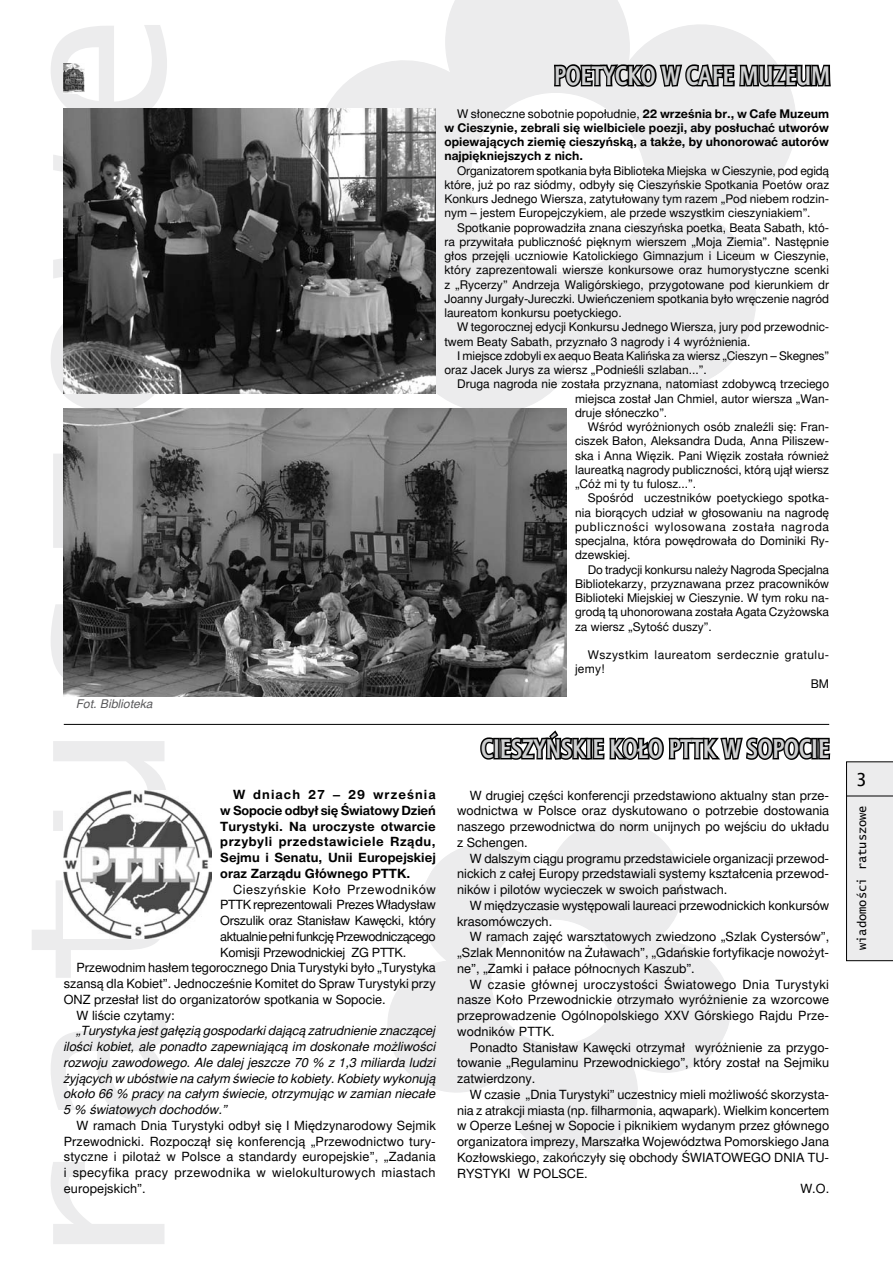
<style>
.page{position:relative;width:893px;height:1263px;background:#fff}
.page>*{position:absolute;margin:0;border:0;box-sizing:border-box;transform-origin:0 0}
.t1{font:700 27px "Aerton Cnd TTEFN";color:#cfd0d1}
.t2{font:12.75px/15.8px "Switzer TTEFN";color:#000;text-align:justify}
.t3{font:italic 12.75px/15.8px "Switzer TTEFN";color:#000;text-align:justify}
.t4{font:700 12.75px/15.8px "Switzer TTEFN";letter-spacing:.005em;color:#000;text-align:justify}
.t5{font:12.75px "Switzer TTEFN";letter-spacing:-.02em;color:#000}
.t6{font:12.75px "Switzer TTEFN";letter-spacing:-.04em;color:#000}
.t7{font:12.75px "Switzer TTEFN";letter-spacing:-.025em;color:#000}
.t8{font:12.75px "Switzer TTEFN";letter-spacing:.045em;color:#000}
.t9{font:12px/14.2px "Switzer TTEFN";color:#000;text-align:justify}
.t10{font:700 12px/14.2px "Switzer TTEFN";color:#000;text-align:justify}
.t11{font:12px "Switzer TTEFN";letter-spacing:.035em;color:#000}
.t12{font:12px "Lucida Console";color:#000}
.t13{font:italic 12px "Switzer TTEFN";color:#58585a}
.s1{font-weight:400}
</style>
<div class="page">
<div style="left:846px;top:761px;width:47px;height:200px;background:#ececed"></div>
<hr style="left:847px;top:796px;width:46px;height:1px;background:#000">
<svg style="left:302px;top:0;width:480px;height:426px"></svg>
<svg style="left:387px;top:844px;width:344px;height:312px"></svg>
<svg style="left:535px;top:36px;width:296px;height:135px"></svg>
<img style="left:64px;top:109px;width:372px;height:284px">
<img style="left:64px;top:408px;width:502px;height:288px">
<hr style="left:64px;top:724px;width:765px;height:1px;background:#000">
<svg style="left:478px;top:723px;width:353px;height:123px"></svg>
<img style="left:64px;top:790px;width:147px;height:148px">
<img style="left:64px;top:64px;width:21px;height:29px">
<p class="t13" style="left:77px;top:697px;width:78px">Fot. Biblioteka</p>
<h1 class="t1" style="left:554px;top:59px;width:275px">POETYCKO W CAFE MUZEUM</h1>
<p class="t10" style="left:444px;top:106px;width:386px;text-indent:13px"><span class="s1">W słoneczne sobotnie popołudnie,</span> 22 września br., w Cafe Muzeum w Cieszynie, zebrali się wielbiciele poezji, aby posłuchać utworów opiewających ziemię cieszyńską, a także, by uhonorować autorów najpiękniejszych z nich.</p>
<p class="t9" style="left:444px;top:163px;width:386px;text-indent:13px">Organizatorem spotkania była Biblioteka Miejska w Cieszynie, pod egidą które, już po raz siódmy, odbyły się Cieszyńskie Spotkania Poetów oraz Konkurs Jednego Wiersza, zatytułowany tym razem „Pod niebem rodzin&shy;nym – jestem Europejczykiem, ale przede wszystkim cieszyniakiem”.</p>
<p class="t9" style="left:444px;top:220px;width:386px;text-indent:13px">Spotkanie poprowadziła znana cieszyńska poetka, Beata Sabath, któ&shy;ra przywitała publiczność pięknym wierszem „Moja Ziemia”. Następnie głos przejęli uczniowie Katolickiego Gimnazjum i Liceum w Cieszynie, który zaprezentowali wiersze konkursowe oraz humorystyczne scenki z „Rycerzy” Andrzeja Waligórskiego, przygotowane pod kierunkiem dr Joanny Jurgały-Jureczki. Uwieńczeniem spotkania było wręczenie nagród laureatom konkursu poetyckiego.</p>
<p class="t9" style="left:444px;top:320px;width:386px;text-indent:13px">W tegorocznej edycji Konkursu Jednego Wiersza, jury pod przewodnic&shy;twem Beaty Sabath, przyznało 3 nagrody i 4 wyróżnienia.</p>
<p class="t9" style="left:444px;top:349px;width:386px;text-indent:13px">I miejsce zdobyli ex aequo Beata Kalińska za wiersz „Cieszyn – Skegnes” oraz Jacek Jurys za wiersz „Podnieśli szlaban...”.</p>
<p class="t9" style="left:575px;top:377px;width:256px;text-indent:-118px">Druga nagroda nie została przyznana, natomiast zdobywcą trzeciego miejsca został Jan Chmiel, autor wiersza „Wan&shy;druje słóneczko”.</p>
<p class="t9" style="left:575px;top:420px;width:256px;text-indent:13px">Wśród wyróżnionych osób znaleźli się: Fran&shy;ciszek Bałon, Aleksandra Duda, Anna Piliszew&shy;ska i Anna Więzik. Pani Więzik została również laureatką nagrody publiczności, którą ujął wiersz „Cóż mi ty tu fulosz...”.</p>
<p class="t9" style="left:575px;top:491px;width:256px;text-indent:13px">Spośród uczestników poetyckiego spotka&shy;nia biorących udział w głosowaniu na nagrodę publiczności wylosowana została nagroda specjalna, która powędrowała do Dominiki Ry&shy;dzewskiej.</p>
<p class="t9" style="left:575px;top:562px;width:256px;text-indent:13px">Do tradycji konkursu należy Nagroda Specjalna Bibliotekarzy, przyznawana przez pracowników Biblioteki Miejskiej w Cieszynie. W tym roku na&shy;grodą tą uhonorowana została Agata Czyżowska za wiersz „Sytość duszy”.</p>
<p class="t11" style="left:588px;top:648px;width:243px">Wszystkim laureatom serdecznie gratulu-</p>
<p class="t9" style="left:575px;top:662px;width:31px">jemy!</p>
<p class="t9" style="left:811px;top:676px;width:20px">BM</p>
<p class="t4" style="left:220px;top:787px;width:217px;text-indent:13px">W dniach 27 – 29 września w Sopocie odbył się Światowy Dzień Turystyki. Na uroczyste otwarcie przybyli przedstawiciele Rządu, Sejmu i Senatu, Unii Europejskiej oraz Zarządu Głównego PTTK.</p>
<p class="t8" style="left:233px;top:882px;width:204px">Cieszyńskie Koło Przewodników</p>
<p class="t7" style="left:220px;top:897px;width:217px">PTTK reprezentowali Prezes Władysław</p>
<p class="t5" style="left:220px;top:913px;width:217px">Orszulik oraz Stanisław Kawęcki, który</p>
<p class="t6" style="left:220px;top:929px;width:217px">aktualnie pełni funkcję Przewodniczącego</p>
<p class="t5" style="left:220px;top:945px;width:188px">Komisji Przewodnickiej ZG PTTK.</p>
<p class="t2" style="left:77px;top:960px;width:361px">Przewodnim hasłem tegorocznego Dnia Turystyki było „Turystyka</p>
<p class="t2" style="left:64px;top:976px;width:374px">szansą dla Kobiet”. Jednocześnie Komitet do Spraw Turystyki przy</p>
<p class="t2" style="left:64px;top:992px;width:323px">ONZ przesłał list do organizatorów spotkania w Sopocie.</p>
<p class="t2" style="left:77px;top:1007px;width:100px">W liście czytamy:</p>
<p class="t3" style="left:64px;top:1023px;width:374px;text-indent:13px">„Turystyka jest gałęzią gospodarki dającą zatrudnienie znaczącej ilości kobiet, ale ponadto zapewniającą im doskonałe możliwości rozwoju zawodowego. Ale dalej jeszcze 70 % z 1,3 miliarda ludzi żyjących w ubóstwie na całym świecie to kobiety. Kobiety wykonują około 66 % pracy na całym świecie, otrzymując w zamian niecałe 5 % światowych dochodów.”</p>
<p class="t2" style="left:64px;top:1118px;width:374px;text-indent:13px">W ramach Dnia Turystyki odbył się I Międzynarodowy Sejmik Przewodnicki. Rozpoczął się konferencją „Przewodnictwo tury&shy;styczne i pilotaż w Polsce a standardy europejskie”, „Zadania i specyfika pracy przewodnika w wielokulturowych miastach europejskich”.</p>
<h1 class="t1" style="left:481px;top:732px;width:350px">CIESZYŃSKIE KOŁO PTTK W SOPOCIE</h1>
<p class="t2" style="left:457px;top:787px;width:374px;text-indent:13px">W drugiej części konferencji przedstawiono aktualny stan prze&shy;wodnictwa w Polsce oraz dyskutowano o potrzebie dostowania naszego przewodnictwa do norm unijnych po wejściu do układu z Schengen.</p>
<p class="t2" style="left:457px;top:850px;width:374px;text-indent:13px">W dalszym ciągu programu przedstawiciele organizacji przewod&shy;nickich z całej Europy przedstawiali systemy kształcenia przewod&shy;ników i pilotów wycieczek w swoich państwach.</p>
<p class="t2" style="left:457px;top:898px;width:374px;text-indent:13px">W międzyczasie występowali laureaci przewodnickich konkursów krasomówczych.</p>
<p class="t2" style="left:457px;top:929px;width:374px;text-indent:13px">W ramach zajęć warsztatowych zwiedzono „Szlak Cystersów”, „Szlak Mennonitów na Żuławach”, „Gdańskie fortyfikacje nowożyt&shy;ne”, „Zamki i pałace północnych Kaszub”.</p>
<p class="t2" style="left:457px;top:976px;width:374px;text-indent:13px">W czasie głównej uroczystości Światowego Dnia Turystyki nasze Koło Przewodnickie otrzymało wyróżnienie za wzorcowe przeprowadzenie Ogólnopolskiego XXV Górskiego Rajdu Prze&shy;wodników PTTK.</p>
<p class="t2" style="left:457px;top:1039px;width:374px;text-indent:13px">Ponadto Stanisław Kawęcki otrzymał wyróżnienie za przygo&shy;towanie „Regulaminu Przewodnickiego”, który został na Sejmiku zatwierdzony.</p>
<p class="t2" style="left:470px;top:1087px;width:361px">W czasie „Dnia Turystyki” uczestnicy mieli możliwość skorzysta-</p>
<p class="t2" style="left:457px;top:1102px;width:374px">nia z atrakcji miasta (np. filharmonia, aqwapark). Wielkim koncertem</p>
<p class="t2" style="left:457px;top:1118px;width:374px">w Operze Leśnej w Sopocie i piknikiem wydanym przez głównego</p>
<p class="t2" style="left:457px;top:1134px;width:373px">organizatora imprezy, Marszałka Województwa Pomorskiego Jana</p>
<p class="t2" style="left:457px;top:1150px;width:374px">Kozłowskiego, zakończyły się obchody ŚWIATOWEGO DNIA TU-</p>
<p class="t2" style="left:457px;top:1165px;width:132px">RYSTYKI W POLSCE.</p>
<p class="t2" style="left:800px;top:1181px;width:30px">W.O.</p>
<p class="t12" style="left:857px;top:950px;width:146px;rotate:-90deg">wiadomości ratuszowe</p>
</div>
